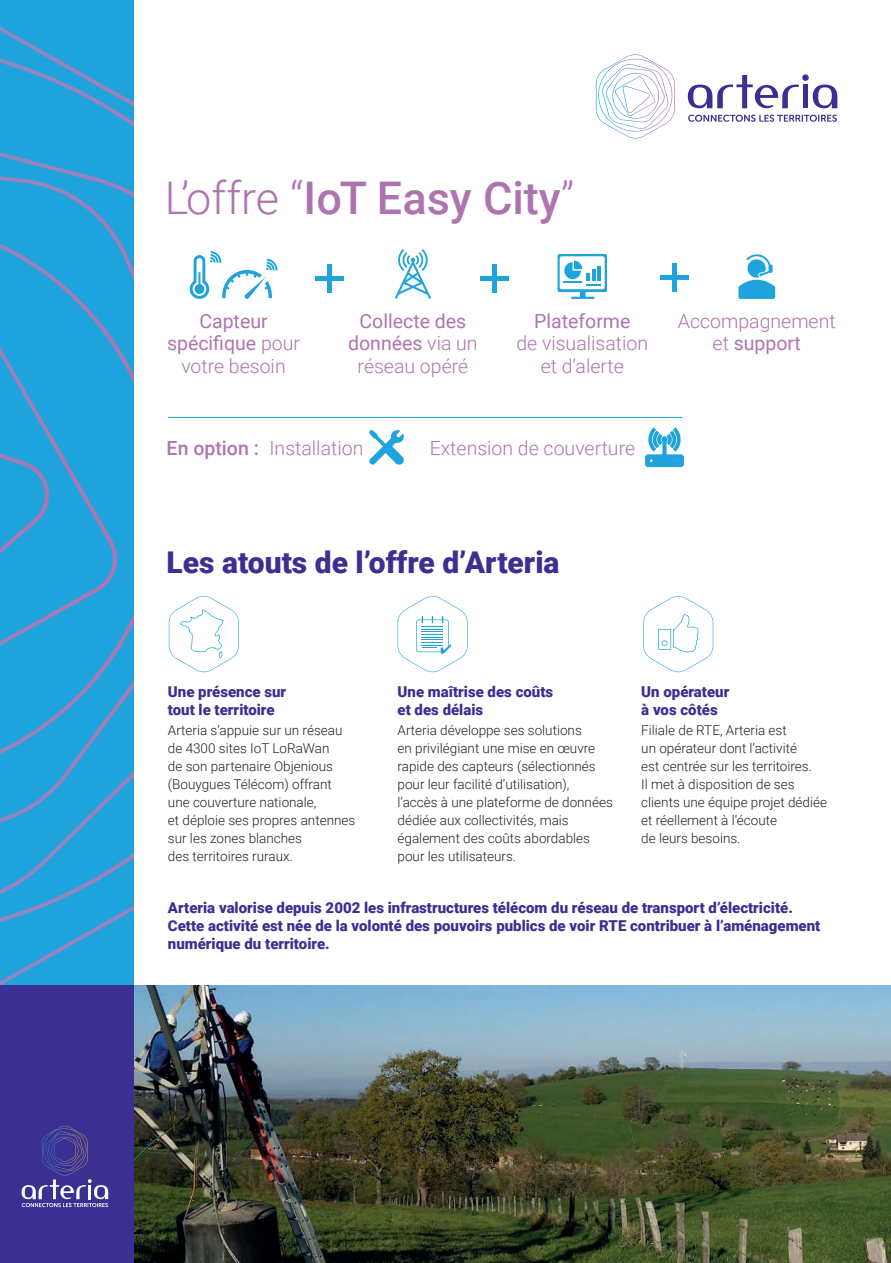
<style>
.page{position:relative;width:891px;height:1263px;background:#fff}
.page>*{position:absolute;margin:0;border:0;box-sizing:border-box;transform-origin:0 0}
.t1{font:500 45px "Roboto";color:#af74af}
.t2{font:900 30px "Roboto";color:#3c2f92}
.t3{font:300 19.5px/22.5px "Roboto";color:#af74af;text-align:center}
.t4{font:19.5px/22.5px "Roboto";color:#af74af;text-align:center}
.t5{font:900 15px/18px "Roboto";color:#3c2f92}
.t6{font:300 13.5px/18px "Roboto";color:#231f20}
.s1{font-weight:300}
.s2{font-weight:400}
.s3{font-weight:500}
</style>
<div class="page">
<img style="left:134px;top:986px;width:757px;height:277px">
<svg style="left:397px;top:596px;width:71px;height:76px"></svg>
<svg style="left:169px;top:596px;width:70px;height:76px"></svg>
<svg style="left:0;top:0;width:134px;height:986px;background:#27a0d9"></svg>
<svg style="left:0;top:253px;width:120px;height:496px;background:#25a0d9"></svg>
<svg style="left:0;top:370px;width:50px;height:345px;background:#26a0d9"></svg>
<div style="left:0;top:986px;width:134px;height:277px;background:#3c2f92"></div>
<svg style="left:22px;top:1126px;width:86px;height:81px"></svg>
<svg style="left:189px;top:251px;width:88px;height:48px"></svg>
<svg style="left:395px;top:249px;width:36px;height:50px"></svg>
<div style="left:327px;top:265px;width:5px;height:28px;background:#1ea3dc"></div>
<hr style="left:315px;top:277px;width:29px;height:4px;background:#1ea3dc">
<svg style="left:557px;top:254px;width:50px;height:45px"></svg>
<div style="left:492px;top:265px;width:5px;height:28px;background:#1ea3dc"></div>
<hr style="left:480px;top:277px;width:29px;height:4px;background:#1ea3dc">
<svg style="left:738px;top:254px;width:37px;height:45px"></svg>
<hr style="left:672px;top:264px;width:4px;height:28px;background:#1ea3dc">
<div style="left:660px;top:275px;width:28px;height:5px;background:#1ea3dc"></div>
<svg style="left:369px;top:430px;width:35px;height:35px"></svg>
<svg style="left:645px;top:427px;width:39px;height:41px"></svg>
<svg style="left:643px;top:596px;width:70px;height:76px"></svg>
<svg style="left:688px;top:115px;width:149px;height:7px"></svg>
<svg style="left:688px;top:74px;width:149px;height:34px"></svg>
<svg style="left:596px;top:54px;width:79px;height:85px"></svg>
<hr style="left:168px;top:417px;width:514px;height:1px;background:#1ea3dc">
<h1 class="t1" style="left:165px;top:167px;width:411px"><span class="s1">L’offre “</span>IoT Easy City<span class="s1">”</span></h1>
<h3 class="t4" style="left:534px;top:309px;width:98px">Plateforme</h3>
<h3 class="t3" style="left:516px;top:331px;width:133px">de visualisation et d’alerte</h3>
<h3 class="t4" style="left:167px;top:309px;width:134px">Capteur spécifique <span class="s1">pour votre besoin</span></h3>
<h3 class="t4" style="left:348px;top:309px;width:131px">Collecte des données <span class="s1">via un réseau opéré</span></h3>
<h3 class="t3" style="left:678px;top:309px;width:159px">Accompagnement et <span class="s2">support</span></h3>
<h3 class="t3" style="left:167px;top:436px;width:198px"><span class="s3">En option :</span> Installation</h3>
<h3 class="t3" style="left:430px;top:436px;width:207px">Extension de couverture</h3>
<h2 class="t2" style="left:167px;top:541px;width:394px">Les atouts de l’offre d’Arteria</h2>
<p class="t5" style="left:168px;top:682px;width:120px">Une présence sur tout le territoire</p>
<p class="t6" style="left:168px;top:721px;width:189px">Arteria s’appuie sur un réseau de 4300 sites IoT LoRaWan<br>de son partenaire Objenious (Bouygues Télécom) offrant une couverture nationale,<br>et déploie ses propres antennes sur les zones blanches<br>des territoires ruraux.</p>
<p class="t5" style="left:397px;top:682px;width:157px">Une maîtrise des coûts et des délais</p>
<p class="t6" style="left:397px;top:721px;width:217px">Arteria développe ses solutions<br>en privilégiant une mise en œuvre rapide des capteurs (sélectionnés pour leur facilité d’utilisation), l’accès à une plateforme de données dédiée aux collectivités, mais également des coûts abordables pour les utilisateurs.</p>
<p class="t5" style="left:641px;top:682px;width:90px">Un opérateur à vos côtés</p>
<p class="t6" style="left:641px;top:721px;width:187px">Filiale de RTE, Arteria est<br>un opérateur dont l’activité<br>est centrée sur les territoires.<br>Il met à disposition de ses clients une équipe projet dédiée et réellement à l’écoute<br>de leurs besoins.</p>
<p class="t5" style="left:168px;top:898px;width:654px">Arteria valorise depuis 2002 les infrastructures télécom du réseau de transport d’électricité.<br>Cette activité est née de la volonté des pouvoirs publics de voir RTE contribuer à l’aménagement numérique du territoire.</p>
</div>
